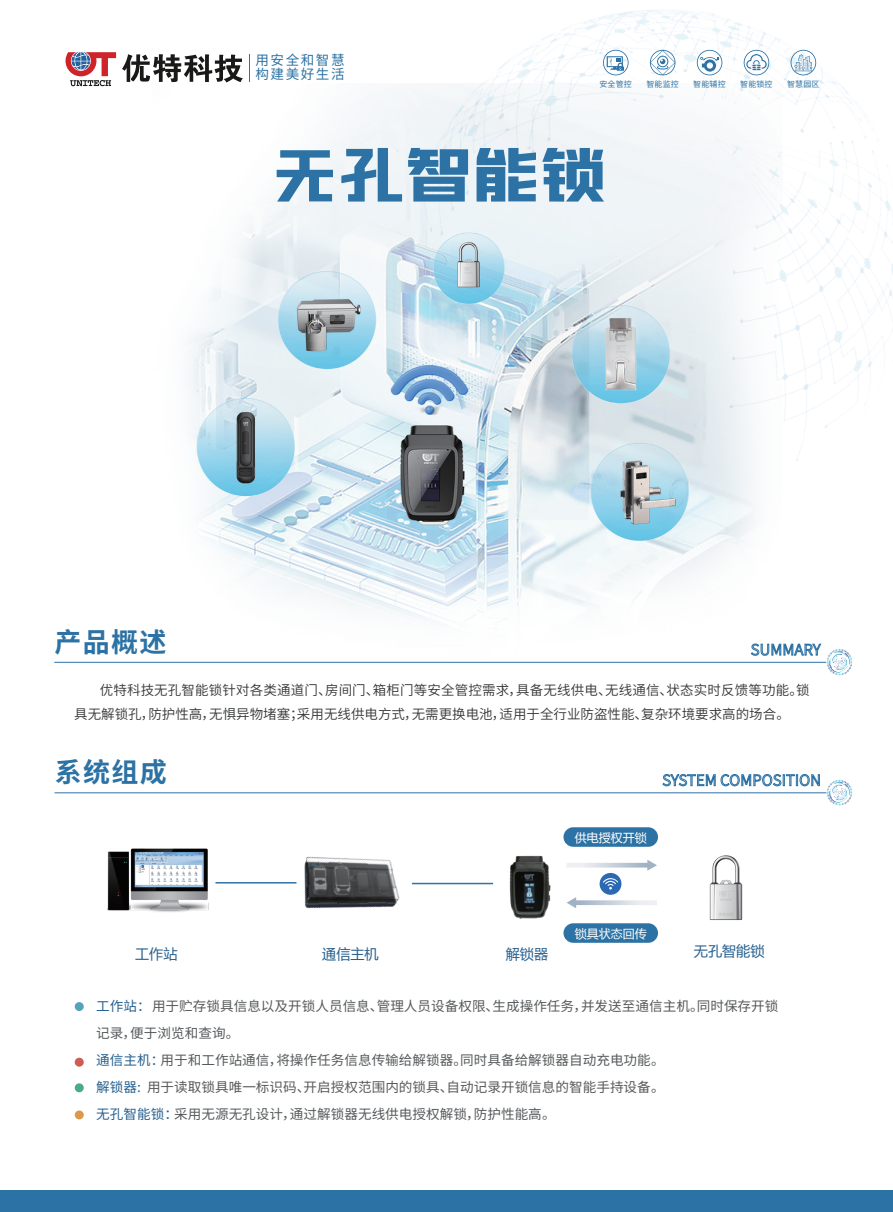
<style>
.page{position:relative;width:893px;height:1212px;background:#fff}
.page>*{position:absolute;margin:0;border:0;box-sizing:border-box;transform-origin:0 0}
.t1{font:700 67.05px "zihun 143 hao zhengkuchaojihei Extra";color:#2c72a4}
.t2{font:700 27px "Source Han Sans SC";letter-spacing:.05em;color:#2c72a4}
.t3{font:14.1px "Microsoft Ya Hei";color:#27608f}
.t4{font:13.65px/13.6px "Source Han Sans SC";letter-spacing:.11em;color:#2c72a4}
.t5{font:13.5px/27px "Source Han Sans SC";color:#56595b}
.t6{font:13.5px/24px "Source Han Sans SC";letter-spacing:.005em;color:#343536}
.t7{font:12px "Microsoft Ya Hei";color:#fff}
.t8{font:7.95px "Source Han Sans SC";letter-spacing:.02em;color:#2c72a4}
.s1{color:#27608f}
</style>
<div class="page">
<img style="left:152px;top:101px;width:631px;height:561px">
<img style="left:377px;top:10px;width:516px;height:467px">
<div style="left:75px;top:1002px;width:9px;height:9px;background:#57a2b8;border-radius:50%"></div>
<div style="left:75px;top:1058px;width:9px;height:9px;background:#cd5c52;border-radius:50%"></div>
<div style="left:75px;top:1083px;width:9px;height:9px;background:#4bab83;border-radius:50%"></div>
<div style="left:75px;top:1110px;width:9px;height:9px;background:#dd994b;border-radius:50%"></div>
<svg style="left:66px;top:52px;width:50px;height:34px"></svg>
<svg style="left:122px;top:54px;width:121px;height:29px"></svg>
<svg style="left:249px;top:55px;width:1px;height:27px"></svg>
<svg style="left:603px;top:50px;width:26px;height:25px"></svg>
<svg style="left:697px;top:50px;width:25px;height:25px"></svg>
<svg style="left:791px;top:50px;width:25px;height:25px"></svg>
<svg style="left:650px;top:50px;width:25px;height:25px"></svg>
<svg style="left:744px;top:50px;width:25px;height:25px"></svg>
<svg style="left:662px;top:774px;width:158px;height:12px"></svg>
<hr style="left:55px;top:792px;width:771px;height:1px;background:#2e72a8">
<img style="left:826px;top:779px;width:27px;height:27px">
<svg style="left:751px;top:642px;width:70px;height:14px"></svg>
<hr style="left:54px;top:662px;width:772px;height:1px;background:#2e72a8">
<img style="left:826px;top:649px;width:26px;height:26px">
<div style="left:0;top:1191px;width:893px;height:21px;background:#2c72a4"></div>
<img style="left:107px;top:848px;width:101px;height:64px">
<img style="left:283px;top:856px;width:131px;height:53px">
<img style="left:509px;top:855px;width:42px;height:64px">
<hr style="left:215px;top:882px;width:81px;height:1px;background:#2e72a8">
<hr style="left:412px;top:883px;width:81px;height:1px;background:#2e72a8">
<img style="left:709px;top:855px;width:34px;height:65px">
<div style="left:563px;top:827px;width:95px;height:20px;background:#2c72a4;border-radius:10px"></div>
<div style="left:563px;top:923px;width:95px;height:20px;background:#2c72a4;border-radius:10px"></div>
<svg style="left:566px;top:860px;width:91px;height:48px"></svg>
<p class="t4" style="left:255px;top:54px;width:91px">用安全和智慧构建美好生活</p>
<p class="t8" style="left:599px;top:79px;width:34px">安全管控</p>
<p class="t8" style="left:646px;top:79px;width:34px">智能监控</p>
<p class="t8" style="left:693px;top:79px;width:34px">智能辅控</p>
<p class="t8" style="left:740px;top:79px;width:34px">智能锁控</p>
<p class="t8" style="left:787px;top:79px;width:34px">智慧园区</p>
<h1 class="t1" style="left:271px;top:113px;width:336px">无孔智能锁</h1>
<h2 class="t2" style="left:55px;top:626px;width:114px">产品概述</h2>
<p class="t6" style="left:74px;top:678px;width:737px;text-indent:26px">优特科技无孔智能锁针对各类通道门、房间门、箱柜门等安全管控需求，具备无线供电、无线通信、状态实时反馈等功能。锁具无解锁孔，防护性高，无惧异物堵塞；采用无线供电方式，无需更换电池，适用于全行业防盗性能、复杂环境要求高的场合。</p>
<h2 class="t2" style="left:55px;top:757px;width:114px">系统组成</h2>
<p class="t7" style="left:575px;top:829px;width:73px">供电授权开锁</p>
<p class="t7" style="left:575px;top:925px;width:73px">锁具状态回传</p>
<p class="t3" style="left:135px;top:944px;width:44px">工作站</p>
<p class="t3" style="left:322px;top:944px;width:58px">通信主机</p>
<p class="t3" style="left:506px;top:944px;width:44px">解锁器</p>
<p class="t3" style="left:694px;top:942px;width:72px">无孔智能锁</p>
<p class="t5" style="left:96px;top:993px;width:684px"><span class="s1">工作站：</span> 用于贮存锁具信息以及开锁人员信息、管理人员设备权限、生成操作任务，并发送至通信主机。同时保存开锁记录，便于浏览和查询。<br><span class="s1">通信主机：</span>用于和工作站通信，将操作任务信息传输给解锁器。同时具备给解锁器自动充电功能。<br><span class="s1">解锁器:</span> 用于读取锁具唯一标识码、开启授权范围内的锁具、自动记录开锁信息的智能手持设备。<br><span class="s1">无孔智能锁：</span>采用无源无孔设计，通过解锁器无线供电授权解锁，防护性能高。</p>
</div>
